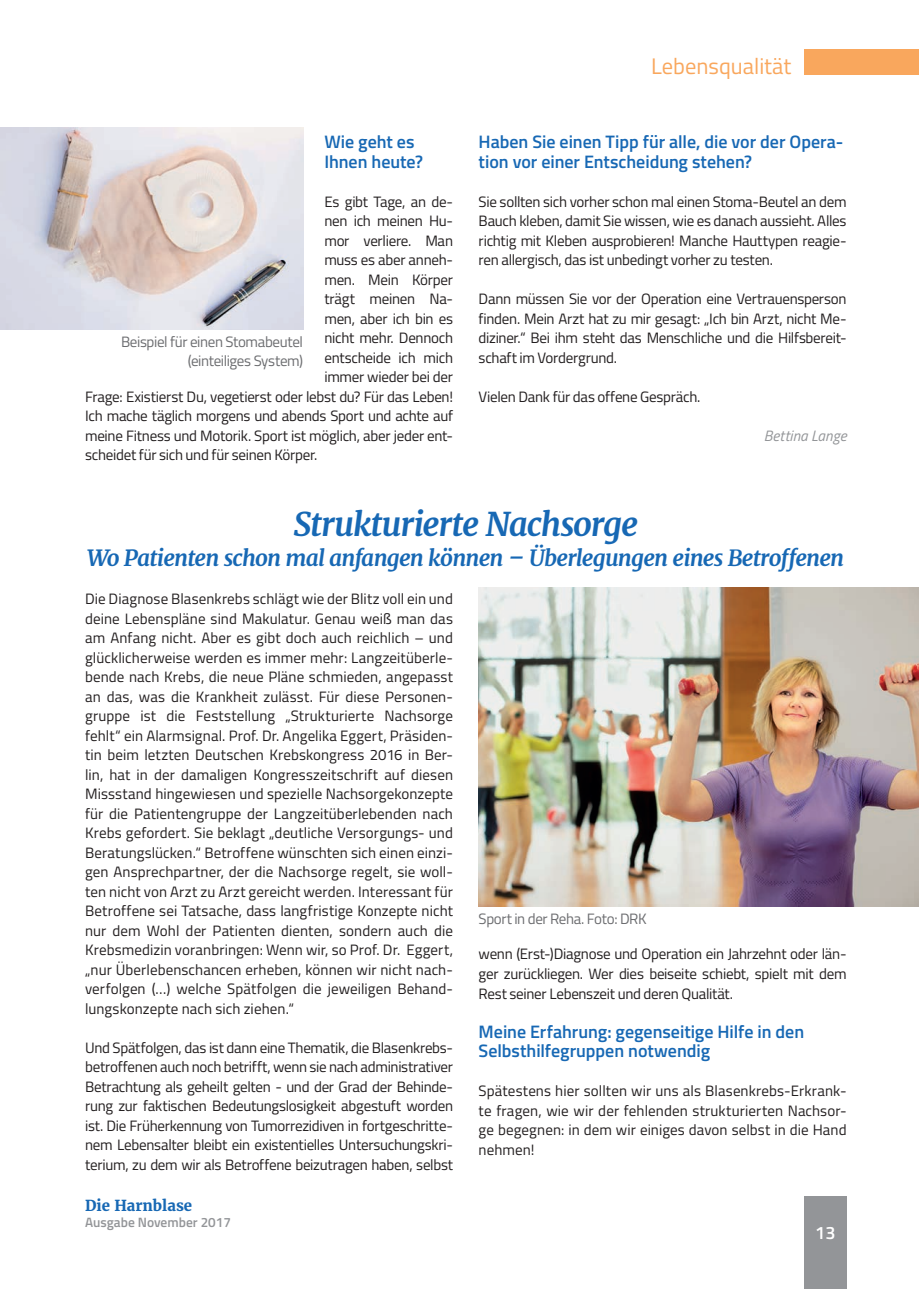
<style>
.page{position:relative;width:919px;height:1289px;background:#fff}
.page>*{position:absolute;margin:0;border:0;box-sizing:border-box;transform-origin:0 0}
.t1{font:italic 700 33px "Merriweather";letter-spacing:-.035em;color:#1768b4}
.t2{font:italic 700 22.5px "Merriweather";letter-spacing:-.04em;color:#1768b4}
.t3{font:22.5px "Titillium Web";color:#f9a75d}
.t4{font:600 18px/19.5px "Titillium Web";color:#1768b4}
.t5{font:600 18px "Titillium Web";color:#fff}
.t6{font:15px/19.5px "Titillium Web";letter-spacing:-.02em;color:#231f20;text-align:justify}
.t7{font:15px/19.5px "Titillium Web";letter-spacing:-.025em;color:#6c6d70;text-align:right}
.t8{font:700 15px "Merriweather";color:#1768b4}
.t9{font:italic 15px "Titillium Web";letter-spacing:.005em;color:#939598}
.t10{font:600 13.5px "Titillium Web";color:#939598}
</style>
<div class="page">
<div style="left:804px;top:49px;width:114px;height:25px;background:#f9a75d"></div>
<div style="left:804px;top:1196px;width:42px;height:92px;background:#939598"></div>
<img style="left:0;top:128px;width:303px;height:201px">
<img style="left:478px;top:587px;width:440px;height:319px">
<p class="t4" style="left:324px;top:131px;width:100px">Wie geht es<br>Ihnen heute?</p>
<p class="t6" style="left:324px;top:191px;width:130px">Es gibt Tage, an de-</p>
<p class="t6" style="left:324px;top:210px;width:130px">nen ich meinen Hu-</p>
<p class="t6" style="left:324px;top:230px;width:130px">mor verliere. Man</p>
<p class="t6" style="left:324px;top:249px;width:130px">muss es aber anneh-</p>
<p class="t6" style="left:324px;top:269px;width:130px">men. Mein Körper</p>
<p class="t6" style="left:324px;top:288px;width:130px">trägt meinen Na-</p>
<p class="t6" style="left:324px;top:308px;width:130px">men, aber ich bin es</p>
<p class="t6" style="left:324px;top:327px;width:130px">nicht mehr. Dennoch</p>
<p class="t6" style="left:324px;top:347px;width:130px">entscheide ich mich</p>
<p class="t6" style="left:324px;top:366px;width:130px">immer wieder bei der</p>
<p class="t6" style="left:85px;top:386px;width:369px">Frage: Existierst Du, vegetierst oder lebst du? Für das Leben!</p>
<p class="t6" style="left:85px;top:405px;width:369px">Ich mache täglich morgens und abends Sport und achte auf</p>
<p class="t6" style="left:85px;top:425px;width:369px">meine Fitness und Motorik. Sport ist möglich, aber jeder ent-</p>
<p class="t6" style="left:85px;top:444px;width:234px">scheidet für sich und für seinen Körper.</p>
<p class="t7" style="left:121px;top:331px;width:183px">Beispiel für einen Stomabeutel (einteiliges System)</p>
<h2 class="t3" style="left:651px;top:50px;width:142px">Lebensqualität</h2>
<p class="t4" style="left:478px;top:131px;width:366px">Haben Sie einen Tipp für alle, die vor der Opera&shy;tion vor einer Entscheidung stehen?</p>
<p class="t6" style="left:478px;top:191px;width:369px">Sie sollten sich vorher schon mal einen Stoma-Beutel an dem Bauch kleben, damit Sie wissen, wie es danach aussieht. Alles richtig mit Kleben ausprobieren! Manche Hauttypen reagie&shy;ren allergisch, das ist unbedingt vorher zu testen.</p>
<p class="t6" style="left:478px;top:288px;width:369px">Dann müssen Sie vor der Operation eine Vertrauensperson finden. Mein Arzt hat zu mir gesagt: „Ich bin Arzt, nicht Me&shy;diziner.“ Bei ihm steht das Menschliche und die Hilfsbereit&shy;schaft im Vordergrund.</p>
<p class="t6" style="left:478px;top:386px;width:223px">Vielen Dank für das offene Gespräch.</p>
<p class="t9" style="left:763px;top:424px;width:84px">Bettina Lange</p>
<h1 class="t1" style="left:293px;top:501px;width:346px">Strukturierte Nachsorge</h1>
<h2 class="t2" style="left:87px;top:542px;width:758px">Wo Patienten schon mal anfangen können – Überlegungen eines Betroffenen</h2>
<p class="t6" style="left:85px;top:588px;width:369px">Die Diagnose Blasenkrebs schlägt wie der Blitz voll ein und deine Lebenspläne sind Makulatur. Genau weiß man das am Anfang nicht. Aber es gibt doch auch reichlich – und glücklicherweise werden es immer mehr: Langzeitüberle&shy;bende nach Krebs, die neue Pläne schmieden, angepasst an das, was die Krankheit zulässt. Für diese Personen&shy;gruppe ist die Feststellung „Strukturierte Nachsorge fehlt“ ein Alarmsignal. Prof. Dr. Angelika Eggert, Präsiden&shy;tin beim letzten Deutschen Krebskongress 2016 in Ber&shy;lin, hat in der damaligen Kongresszeitschrift auf diesen Missstand hingewiesen und spezielle Nachsorgekonzepte für die Patientengruppe der Langzeitüberlebenden nach Krebs gefordert. Sie beklagt „deutliche Versorgungs- und Beratungslücken.“ Betroffene wünschten sich einen einzi&shy;gen Ansprechpartner, der die Nachsorge regelt, sie woll&shy;ten nicht von Arzt zu Arzt gereicht werden. Interessant für Betroffene sei Tatsache, dass langfristige Konzepte nicht nur dem Wohl der Patienten dienten, sondern auch die Krebsmedizin voranbringen: Wenn wir, so Prof. Dr. Eggert, „nur Überlebenschancen erheben, können wir nicht nach&shy;verfolgen (…) welche Spätfolgen die jeweiligen Behand&shy;lungskonzepte nach sich ziehen.“</p>
<p class="t6" style="left:85px;top:1037px;width:369px">Und Spätfolgen, das ist dann eine Thematik, die Blasenkrebs&shy;betroffenen auch noch betrifft, wenn sie nach administrativer Betrachtung als geheilt gelten - und der Grad der Behinde&shy;rung zur faktischen Bedeutungslosigkeit abgestuft worden ist. Die Früherkennung von Tumorrezidiven in fortgeschritte&shy;nem Lebensalter bleibt ein existentielles Untersuchungskri&shy;terium, zu dem wir als Betroffene beizutragen haben, selbst</p>
<p class="t7" style="left:478px;top:907px;width:169px">Sport in der Reha. Foto: DRK</p>
<p class="t6" style="left:478px;top:943px;width:369px">wenn (Erst-)Diagnose und Operation ein Jahrzehnt oder län&shy;ger zurückliegen. Wer dies beiseite schiebt, spielt mit dem Rest seiner Lebenszeit und deren Qualität.</p>
<p class="t4" style="left:478px;top:1020px;width:327px">Meine Erfahrung: gegenseitige Hilfe in den<br>Selbsthilfegruppen notwendig</p>
<p class="t6" style="left:478px;top:1080px;width:369px">Spätestens hier sollten wir uns als Blasenkrebs-Erkrank&shy;te fragen, wie wir der fehlenden strukturierten Nachsor&shy;ge begegnen: in dem wir einiges davon selbst in die Hand nehmen!</p>
<p class="t8" style="left:85px;top:1195px;width:109px">Die Harnblase</p>
<p class="t10" style="left:85px;top:1212px;width:147px">Ausgabe November 2017</p>
<p class="t5" style="left:815px;top:1219px;width:22px">13</p>
</div>
